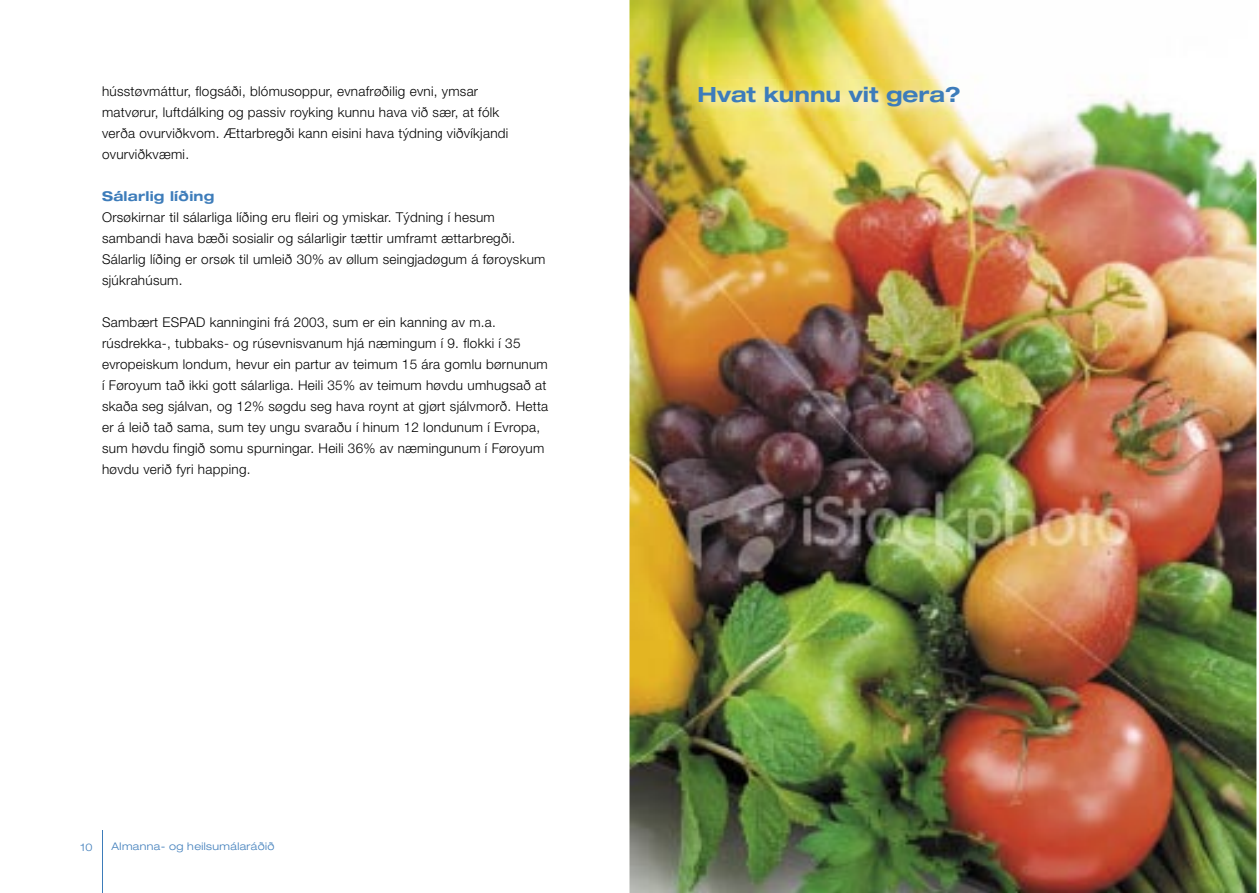
<style>
.page{position:relative;width:1259px;height:893px;background:#fff}
.page>*{position:absolute;margin:0;border:0;box-sizing:border-box;transform-origin:0 0}
.t1{font:700 expanded 21px "Helvetica Neue";color:#3d7cba}
.t2{font:300 13.5px/21px "Helvetica Neue";letter-spacing:.02em;color:#000}
.t3{font:700 expanded 13.5px "Helvetica Neue";letter-spacing:.02em;color:#3d7cba}
.t4{font:300 expanded 10.5px "Helvetica Neue";letter-spacing:.04em;color:#3d7cba}
</style>
<div class="page">
<hr style="left:102px;top:830px;width:1px;height:63px;background:#3d7cba">
<img style="left:629px;top:0;width:627px;height:893px">
<img style="left:692px;top:80px;width:282px;height:41px">
<p class="t2" style="left:102px;top:80px;width:378px">hússtøvmáttur, flogsáði, blómusoppur, evnafrøðilig evni, ymsar</p>
<h1 class="t1" style="left:697px;top:81px;width:265px">Hvat kunnu vit gera?</h1>
<p class="t2" style="left:102px;top:101px;width:408px">matvørur, luftdálking og passiv royking kunnu hava við sær, at fólk verða ovurviðkvom. Ættarbregði kann eisini hava týdning viðvíkjandi ovurviðkvæmi.</p>
<p class="t3" style="left:102px;top:187px;width:114px">Sálarlig líðing</p>
<p class="t2" style="left:102px;top:206px;width:445px">Orsøkirnar til sálarliga líðing eru fleiri og ymiskar. Týdning í hesum sambandi hava bæði sosialir og sálarligir tættir umframt ættarbregði.<br>Sálarlig líðing er orsøk til umleið 30% av øllum seingjadøgum á føroyskum sjúkrahúsum.</p>
<p class="t2" style="left:102px;top:311px;width:448px">Sambært ESPAD kanningini frá 2003, sum er ein kanning av m.a. rúsdrekka-, tubbaks- og rúsevnisvanum hjá næmingum í 9. flokki í 35 evropeiskum londum, hevur ein partur av teimum 15 ára gomlu børnunum í Føroyum tað ikki gott sálarliga. Heili 35% av teimum høvdu umhugsað at skaða seg sjálvan, og 12% søgdu seg hava roynt at gjørt sjálvmorð. Hetta er á leið tað sama, sum tey ungu svaraðu í hinum 12 londunum í Evropa, sum høvdu fingið somu spurningar. Heili 36% av næmingunum í Føroyum høvdu verið fyri happing.</p>
<p class="t4" style="left:80px;top:841px;width:14px">10</p>
<p class="t4" style="left:112px;top:840px;width:164px">Almanna- og heilsumálaráðið</p>
</div>
